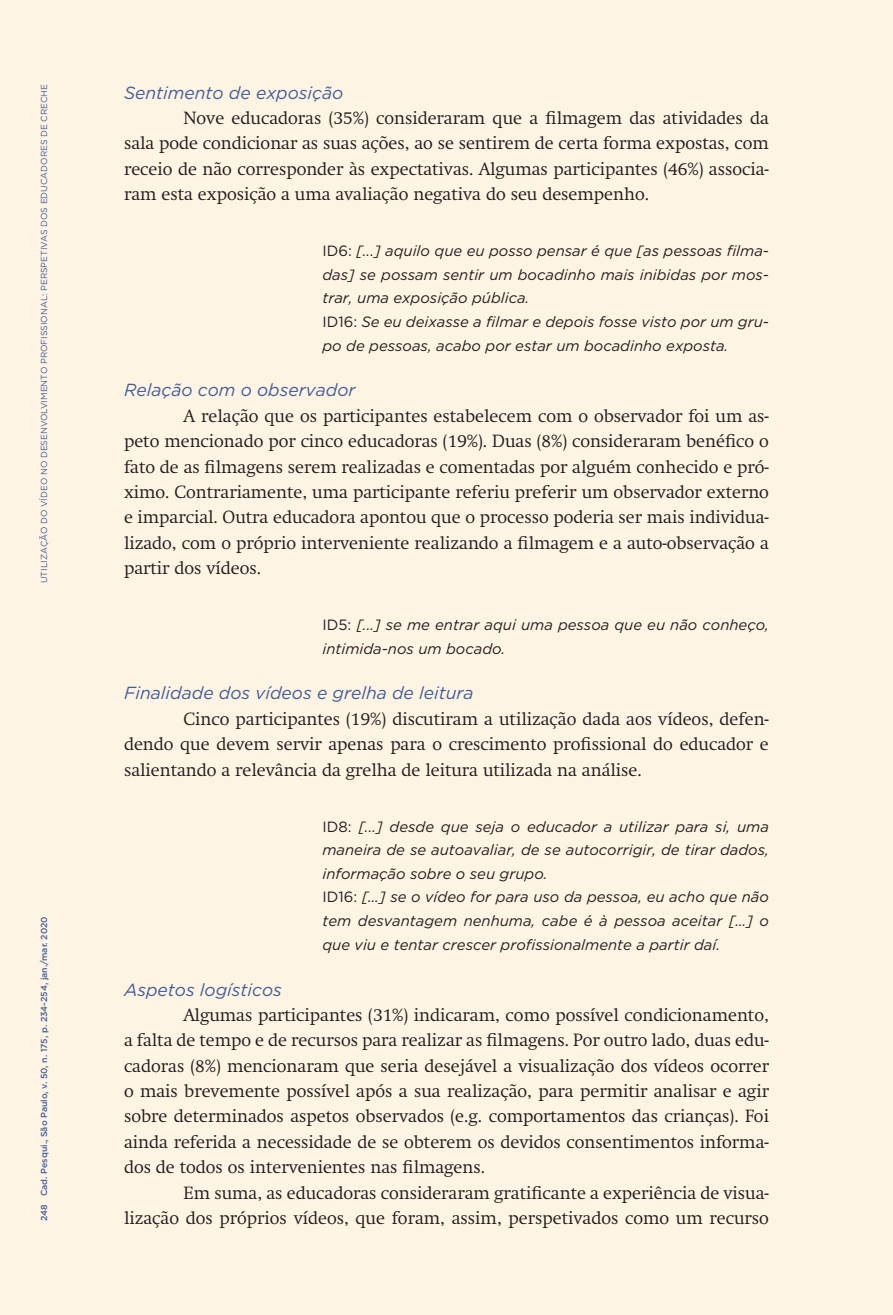
<style>
.page{position:relative;width:893px;height:1315px;background:#fef4e4}
.page>*{position:absolute;margin:0;border:0;box-sizing:border-box;transform-origin:0 0}
.CorpoRecuo{font:300 17.5px/25.4px "Swift";color:#231f20;text-align:justify}
.Subtitulo3{font:italic 17.5px "Gotham HTF";color:#4361ac}
.CitacaoRecuo{font:italic 14.88px/23.6px "Gotham HTF";color:#231f20;text-align:justify}
.t1{font:8.75px "Gotham HTF";color:#4361ac}
.t2{font:500 8.75px "Gotham HTF";color:#4361ac}
.s1{font-style:normal}
</style>
<div class="page">
<p class="t1" style="left:39px;top:583px;width:501px;rotate:-90deg">UTILIZAÇÃO DO VÍDEO NO DESENVOLVIMENTO PROFISSIONAL: PERSPETIVAS DOS EDUCADORES DE CRECHE</p>
<p class="t2" style="left:39px;top:1220px;width:306px;rotate:-90deg">248 Cad. Pesqui., São Paulo, v. 50, n. 175, p. 234-254, jan./mar. 2020</p>
<p class="Subtitulo3" style="left:124px;top:83px;width:221px">Sentimento de exposição</p>
<p class="CorpoRecuo" style="left:124px;top:105px;width:646px;text-indent:60px">Nove educadoras (35%) consideraram que a filmagem das atividades da sala pode condicionar as suas ações, ao se sentirem de certa forma expostas, com receio de não corresponder às expectativas. Algumas participantes (46%) associa&shy;ram esta exposição a uma avaliação negativa do seu desempenho.</p>
<p class="CitacaoRecuo" style="left:322px;top:239px;width:448px"><span class="s1">ID6:</span> [...] aquilo que eu posso pensar é que [as pessoas filma&shy;das] se possam sentir um bocadinho mais inibidas por mos&shy;trar, uma exposição pública.</p>
<p class="CitacaoRecuo" style="left:322px;top:310px;width:448px"><span class="s1">ID16:</span> Se eu deixasse a filmar e depois fosse visto por um gru&shy;po de pessoas, acabo por estar um bocadinho exposta.</p>
<p class="Subtitulo3" style="left:124px;top:380px;width:233px">Relação com o observador</p>
<p class="CorpoRecuo" style="left:124px;top:403px;width:646px;text-indent:60px">A relação que os participantes estabelecem com o observador foi um as&shy;peto mencionado por cinco educadoras (19%). Duas (8%) consideraram benéfico o fato de as filmagens serem realizadas e comentadas por alguém conhecido e pró&shy;ximo. Contrariamente, uma participante referiu preferir um observador externo e imparcial. Outra educadora apontou que o processo poderia ser mais individua&shy;lizado, com o próprio interveniente realizando a filmagem e a auto-observação a partir dos vídeos.</p>
<p class="CitacaoRecuo" style="left:322px;top:613px;width:448px"><span class="s1">ID5:</span> [...] se me entrar aqui uma pessoa que eu não conheço, intimida-nos um bocado.</p>
<p class="Subtitulo3" style="left:124px;top:683px;width:351px">Finalidade dos vídeos e grelha de leitura</p>
<p class="CorpoRecuo" style="left:124px;top:706px;width:646px;text-indent:60px">Cinco participantes (19%) discutiram a utilização dada aos vídeos, defen&shy;dendo que devem servir apenas para o crescimento profissional do educador e salientando a relevância da grelha de leitura utilizada na análise.</p>
<p class="CitacaoRecuo" style="left:322px;top:814px;width:448px"><span class="s1">ID8:</span> [...] desde que seja o educador a utilizar para si, uma maneira de se autoavaliar, de se autocorrigir, de tirar dados, informação sobre o seu grupo.</p>
<p class="CitacaoRecuo" style="left:322px;top:885px;width:448px"><span class="s1">ID16:</span> […] se o vídeo for para uso da pessoa, eu acho que não tem desvantagem nenhuma, cabe é à pessoa aceitar […] o que viu e tentar crescer profissionalmente a partir daí.</p>
<p class="Subtitulo3" style="left:124px;top:979px;width:159px">Aspetos logísticos</p>
<p class="CorpoRecuo" style="left:124px;top:1002px;width:646px;text-indent:60px">Algumas participantes (31%) indicaram, como possível condicionamento, a falta de tempo e de recursos para realizar as filmagens. Por outro lado, duas edu&shy;cadoras (8%) mencionaram que seria desejável a visualização dos vídeos ocorrer o mais brevemente possível após a sua realização, para permitir analisar e agir sobre determinados aspetos observados (e.g. comportamentos das crianças). Foi ainda referida a necessidade de se obterem os devidos consentimentos informa&shy;dos de todos os intervenientes nas filmagens.</p>
<p class="CorpoRecuo" style="left:124px;top:1180px;width:646px;text-align:right">Em suma, as educadoras consideraram gratificante a experiência de visua-<br>lização dos próprios vídeos, que foram, assim, perspetivados como um recurso</p>
</div>
